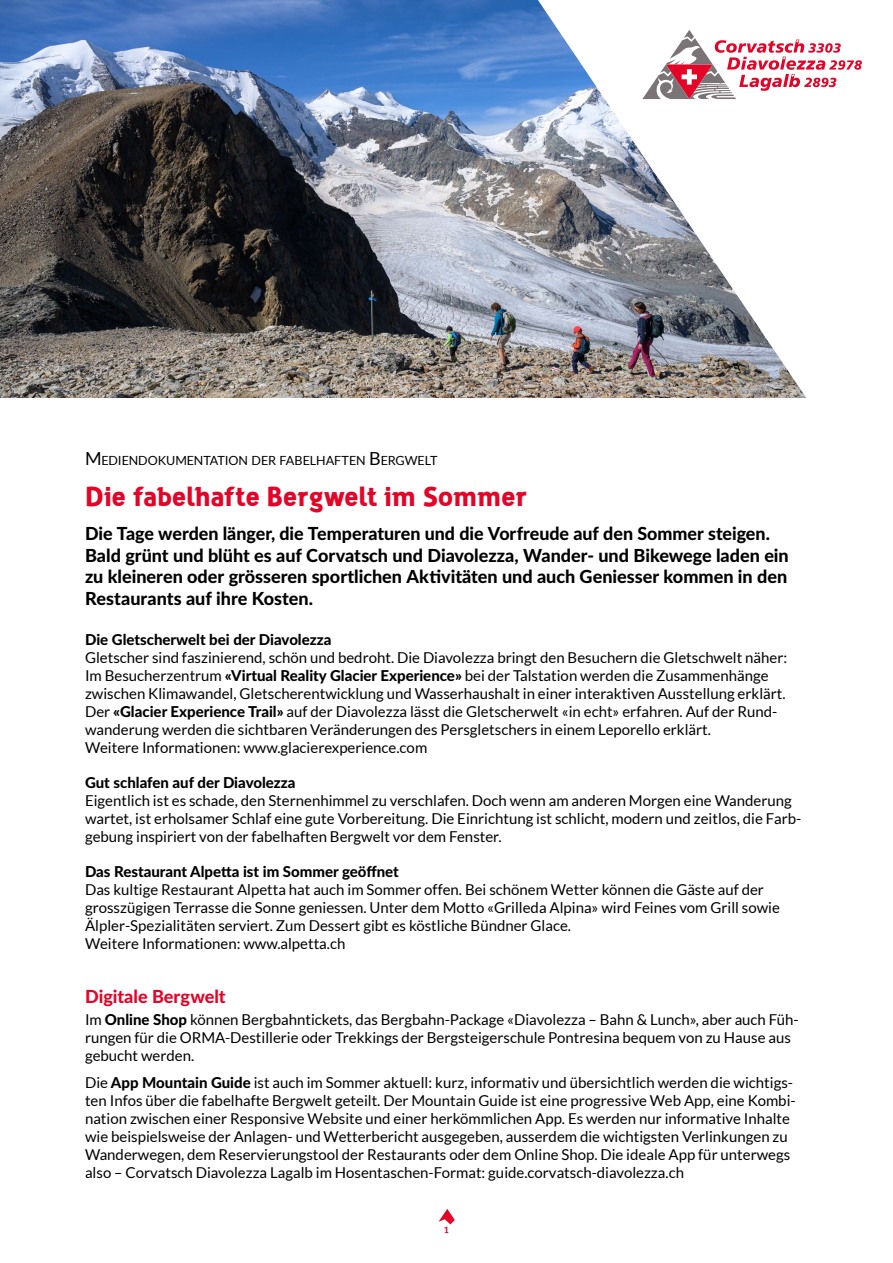
<style>
.page{position:relative;width:893px;height:1263px;background:#fff}
.page>*{position:absolute;margin:0;border:0;box-sizing:border-box;transform-origin:0 0}
.t1{font:700 27px "zwodrei";color:#e40428}
.t2{font:800 18px/21.6px "Lato";color:#000}
.t3{font:800 18px "Lato";color:#e40428}
.t4{font:15px/18px "Lato";color:#000}
.t5{font:800 15px "Lato";color:#000}
.t6{font:12.6px "Lato";letter-spacing:-.01em;color:#000}
.t7{font:9px "zwodrei";color:#e40428}
.s1{font-size:18px}
.s2{font-weight:800}
</style>
<div class="page">
<svg style="left:438px;top:1209px;width:17px;height:15px"></svg>
<img style="left:0;top:0;width:538px;height:398px">
<img style="left:538px;top:0;width:269px;height:398px">
<svg style="left:642px;top:30px;width:220px;height:69px"></svg>
<p class="t6" style="left:85px;top:453px;width:354px"><span class="s1">M</span>EDIENDOKUM ENTATION DER FABELHAFTEN <span class="s1">B</span> ERGWELT</p>
<h1 class="t1" style="left:85px;top:480px;width:443px">Die fabelhafte Bergwelt im Sommer</h1>
<p class="t2" style="left:85px;top:522px;width:705px">Die Tage werden länger, die Temperaturen und die Vorfreude auf den Sommer steigen.<br>Bald grünt und blüht es auf Corvatsch und Diavolezza, Wander- und Bikewege laden ein zu kleineren oder grösseren sportlichen Aktivitäten und auch Geniesser kommen in den Restaurants auf ihre Kosten.</p>
<p class="t5" style="left:85px;top:628px;width:248px">Die Gletscherwelt bei der Diavolezza</p>
<p class="t4" style="left:85px;top:648px;width:704px">Gletscher sind faszinierend, schön und bedroht. Die Diavolezza bringt den Besuchern die Gletschwelt näher:<br>Im Besucherzentrum <span class="s2">«Virtual Reality Glacier Experience»</span> bei der Talstation werden die Zusammenhänge zwischen Klimawandel, Gletscherentwicklung und Wasserhaushalt in einer interaktiven Ausstellung erklärt.<br>Der <span class="s2">«Glacier Experience Trail»</span> auf der Diavolezza lässt die Gletscherwelt «in echt» erfahren. Auf der Rund&shy;wanderung werden die sichtbaren Veränderungen des Persgletschers in einem Leporello erklärt.<br>Weitere Informationen: www.glacierexperience.com</p>
<p class="t5" style="left:85px;top:771px;width:212px">Gut schlafen auf der Diavolezza</p>
<p class="t4" style="left:85px;top:791px;width:718px">Eigentlich ist es schade, den Sternenhimmel zu verschlafen. Doch wenn am anderen Morgen eine Wanderung wartet, ist erholsamer Schlaf eine gute Vorbereitung. Die Einrichtung ist schlicht, modern und zeitlos, die Farb&shy;gebung inspiriert von der fabelhaften Bergwelt vor dem Fenster.</p>
<p class="t5" style="left:85px;top:860px;width:315px">Das Restaurant Alpetta ist im Sommer geöffnet</p>
<p class="t4" style="left:85px;top:880px;width:696px">Das kultige Restaurant Alpetta hat auch im Sommer offen. Bei schönem Wetter können die Gäste auf der grosszügigen Terrasse die Sonne geniessen. Unter dem Motto «Grilleda Alpina» wird Feines vom Grill sowie Älpler-Spezialitäten serviert. Zum Dessert gibt es köstliche Bündner Glace.<br>Weitere Informationen: www.alpetta.ch</p>
<p class="t3" style="left:85px;top:983px;width:142px">Digitale Bergwelt</p>
<p class="t4" style="left:85px;top:1011px;width:715px">Im <span class="s2">Online Shop</span> können Bergbahntickets, das Bergbahn-Package «Diavolezza – Bahn &amp; Lunch», aber auch Füh&shy;rungen für die ORMA-Destillerie oder Trekkings der Bergsteigerschule Pontresina bequem von zu Hause aus gebucht werden.</p>
<p class="t4" style="left:85px;top:1073px;width:712px">Die <span class="s2">App Mountain Guide</span> ist auch im Sommer aktuell: kurz, informativ und übersichtlich werden die wichtigs&shy;ten Infos über die fabelhafte Bergwelt geteilt. Der Mountain Guide ist eine progressive Web App, eine Kombi&shy;nation zwischen einer Responsive Website und einer herkömmlichen App. Es werden nur informative Inhalte wie beispielsweise der Anlagen- und Wetterbericht ausgegeben, ausserdem die wichtigsten Verlinkungen zu Wanderwegen, dem Reservierungstool der Restaurants oder dem Online Shop. Die ideale App für unterwegs also – Corvatsch Diavolezza Lagalb im Hosentaschen-Format: guide.corvatsch-diavolezza.ch</p>
<p class="t7" style="left:444px;top:1225px;width:6px">1</p>
</div>
